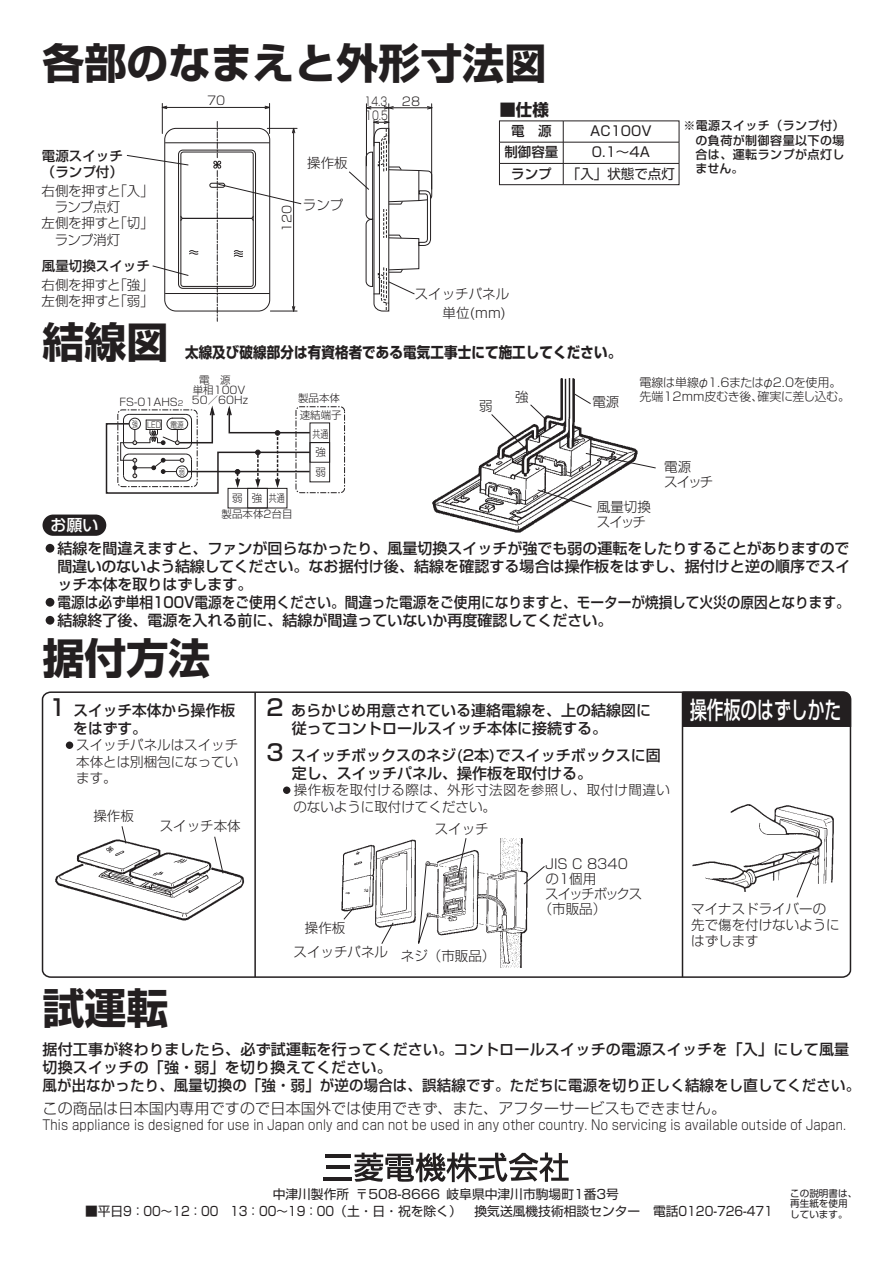
<style>
.page{position:relative;width:893px;height:1263px;background:#fff}
.page>*{position:absolute;margin:0;border:0;box-sizing:border-box;transform-origin:0 0}
.t1{font:700 42px "Shin Go Pro";color:#231f20}
.t2{font:500 24px "Shin Go Pro";color:#fff;scale:.7 1}
.t3{font:700 16.5px "Shin Go Pro";color:#231f20}
.t4{font:500 15.9px "Shin Go Pro";color:#fff}
.t5{font:500 15px/18px "Shin Go Pro";color:#231f20}
.t6{font:300 15px "Shin Go Pro";letter-spacing:.015em;color:#231f20}
.t7{font:700 15px "Shin Go Pro";letter-spacing:.01em;color:#231f20;scale:.9 1}
.t8{font:300 13.5px/16.2px "Shin Go Pro";color:#231f20}
.t9{font:300 13.5px "Shin Go Pro";color:#231f20;scale:.85 1}
.t10{font:300 13.5px/16.2px "Shin Go Pro";letter-spacing:-.03em;color:#231f20}
.t11{font:300 13.5px/16.2px "Shin Go Pro";letter-spacing:.03em;color:#231f20}
.t12{font:500 13.5px/21.3px "Shin Go Pro";color:#231f20;text-align:center}
.t13{font:13.5px/21.3px "Shin Go Pro";color:#231f20;text-align:center}
.t14{font:300 13.5px "Shin Go Pro";letter-spacing:-.125em;color:#231f20}
.t15{font:12.75px "Shin Go Pro";color:#231f20}
.t16{font:500 12px/14.4px "Shin Go Pro";letter-spacing:.04em;color:#231f20;text-align:justify}
.t17{font:300 12px/14.4px "Shin Go Pro";letter-spacing:-.03em;color:#231f20}
.t18{font:300 12px "Shin Go Pro";letter-spacing:-.01em;color:#231f20;scale:.75 1}
.t19{font:300 12px "Shin Go Pro";letter-spacing:-.01em;color:#231f20}
.t20{font:300 10.5px/10.1px "Shin Go Pro";color:#231f20}
.t21{font:300 10.5px "Shin Go Pro";color:#231f20;scale:.75 1}
.t22{font:9.6px/10.6px "Shin Go Pro";color:#231f20}
.t23{font:300 8.25px "Shin Go Pro";color:#231f20;scale:.69 1}
.s1{font-size:7.35px}
.s2{font-size:22.5px}
</style>
<div class="page">
<hr style="left:269px;top:103px;width:1px;height:30px;background:#231f20">
<hr style="left:162px;top:103px;width:1px;height:30px;background:#231f20">
<hr style="left:162px;top:107px;width:108px;height:1px;background:#231f20">
<hr style="left:388px;top:104px;width:1px;height:39px;background:#231f20">
<hr style="left:431px;top:104px;width:1px;height:85px;background:#231f20">
<hr style="left:366px;top:104px;width:1px;height:62px;background:#231f20">
<hr style="left:366px;top:108px;width:66px;height:1px;background:#231f20">
<svg style="left:367px;top:106px;width:4px;height:3px"></svg>
<svg style="left:427px;top:106px;width:5px;height:3px"></svg>
<svg style="left:384px;top:106px;width:10px;height:3px"></svg>
<svg style="left:41px;top:691px;width:811px;height:287px"></svg>
<img style="left:432px;top:378px;width:206px;height:155px">
<img style="left:340px;top:838px;width:190px;height:129px">
<svg style="left:491px;top:404px;width:55px;height:51px"></svg>
<svg style="left:574px;top:393px;width:18px;height:12px"></svg>
<svg style="left:585px;top:452px;width:71px;height:17px"></svg>
<svg style="left:537px;top:489px;width:55px;height:19px"></svg>
<svg style="left:121px;top:825px;width:6px;height:5px"></svg>
<svg style="left:796px;top:894px;width:19px;height:4px"></svg>
<svg style="left:417px;top:863px;width:12px;height:87px"></svg>
<svg style="left:523px;top:865px;width:23px;height:20px"></svg>
<svg style="left:457px;top:837px;width:10px;height:42px"></svg>
<img style="left:689px;top:793px;width:151px;height:101px">
<svg style="left:343px;top:907px;width:12px;height:13px"></svg>
<svg style="left:381px;top:922px;width:13px;height:23px"></svg>
<img style="left:51px;top:830px;width:201px;height:101px">
<div style="left:296px;top:406px;width:49px;height:87px;border:1px dashed #231f20;border-radius:4px"></div>
<div style="left:247px;top:488px;width:40px;height:20px;border:1px solid #231f20"></div>
<div style="left:228px;top:488px;width:40px;height:20px;border:1px solid #231f20"></div>
<svg style="left:105px;top:405px;width:225px;height:89px"></svg>
<div style="left:499px;top:121px;width:180px;height:64px;background:#fff;border:1px solid #231f20"></div>
<hr style="left:499px;top:142px;width:180px;height:1px;background:#231f20">
<hr style="left:499px;top:163px;width:180px;height:1px;background:#231f20">
<hr style="left:563px;top:121px;width:1px;height:64px;background:#231f20">
<svg style="left:126px;top:121px;width:176px;height:200px"></svg>
<svg style="left:349px;top:120px;width:83px;height:192px"></svg>
<div style="left:41px;top:539px;width:18px;height:18px;border:4px solid #fff;border-radius:50%"></div>
<div style="left:41px;top:593px;width:18px;height:18px;border:4px solid #fff;border-radius:50%"></div>
<div style="left:41px;top:611px;width:18px;height:18px;border:4px solid #fff;border-radius:50%"></div>
<div style="left:43px;top:514px;width:63px;height:22px;background:#231f20;border-radius:11px"></div>
<hr style="left:323px;top:1177px;width:29px;height:3px;background:#231f20">
<hr style="left:325px;top:1155px;width:25px;height:3px;background:#231f20">
<hr style="left:326px;top:1166px;width:23px;height:3px;background:#231f20">
<svg style="left:354px;top:1152px;width:215px;height:31px"></svg>
<h1 class="t1" style="left:43px;top:30px;width:506px">各部のなまえと外形寸法図</h1>
<p class="t3" style="left:499px;top:97px;width:51px">■仕様</p>
<p class="t12" style="left:504px;top:119px;width:55px">電　源制御容量ランプ</p>
<p class="t13" style="left:567px;top:119px;width:109px">AC100V<br>0.1～4A<br>「入」状態で点灯</p>
<p class="t16" style="left:695px;top:117px;width:151px;text-indent:-12px">※電源スイッチ（ランプ付）の負荷が制御容量以下の場合は、運転ランプが点灯しません。</p>
<p class="t8" style="left:303px;top:195px;width:42px">ランプ</p>
<p class="t19" style="left:207px;top:91px;width:20px">70</p>
<p class="t18" style="left:365px;top:91px;width:76px">14.3 28</p>
<p class="t18" style="left:365px;top:105px;width:32px">10.5</p>
<p class="t12" style="left:42px;top:146px;width:82px;line-height:16.2px;text-align:left">電源スイッチ（ランプ付）</p>
<p class="t10" style="left:42px;top:181px;width:114px">右側を押すと「入」　ランプ点灯<br>左側を押すと「切」　ランプ消灯</p>
<p class="t12" style="left:42px;top:254px;width:109px">風量切換スイッチ</p>
<p class="t10" style="left:42px;top:275px;width:114px">右側を押すと「強」左側を押すと「弱」</p>
<p class="t8" style="left:415px;top:284px;width:96px">スイッチパネル</p>
<p class="t8" style="left:307px;top:153px;width:42px">操作板</p>
<p class="t19" style="left:277px;top:232px;width:29px;rotate:-90deg">120</p>
<p class="t8" style="left:443px;top:303px;width:65px">単位(mm)</p>
<h1 class="t1" style="left:43px;top:309px;width:128px">結線図</h1>
<p class="t7" style="left:185px;top:341px;width:486px">太線及び破線部分は有資格者である電気工事士にて施工してください。</p>
<p class="t20" style="left:193px;top:373px;width:54px;text-indent:6px">電　源<br>単相100V</p>
<p class="t20" style="left:120px;top:396px;width:130px">FS-01AHS<span class="s1">2</span> 50／60Hz</p>
<p class="t23" style="left:132px;top:418px;width:76px">強 LED 電源</p>
<p class="t23" style="left:179px;top:465px;width:10px">弱</p>
<p class="t20" style="left:298px;top:392px;width:43px">製品本体</p>
<p class="t20" style="left:300px;top:408px;width:43px">速結端子</p>
<p class="t21" style="left:312px;top:425px;width:22px">共通</p>
<p class="t20" style="left:315px;top:446px;width:12px">強</p>
<p class="t20" style="left:315px;top:466px;width:12px">弱</p>
<p class="t8" style="left:479px;top:396px;width:15px">弱</p>
<p class="t8" style="left:515px;top:387px;width:15px">強</p>
<p class="t8" style="left:592px;top:392px;width:28px">電源</p>
<p class="t17" style="left:639px;top:374px;width:212px">電線は単線φ1.6またはφ2.0を使用。先端12mm皮むき後、確実に差し込む。</p>
<p class="t8" style="left:664px;top:458px;width:51px;line-height:14.9px">電源<br>スイッチ</p>
<p class="t4" style="left:50px;top:512px;width:49px">お願い</p>
<p class="t20" style="left:252px;top:492px;width:12px">強</p>
<p class="t21" style="left:269px;top:490px;width:22px">共通</p>
<p class="t20" style="left:222px;top:489px;width:72px;line-height:15.6px;text-indent:11px">弱<br>製品本体2台目</p>
<p class="t10" style="left:597px;top:498px;width:56px;line-height:14.9px">風量切換スイッチ</p>
<p class="t5" style="left:58px;top:537px;width:794px;text-align:justify;text-indent:-15px">●結線を間違えますと、ファンが回らなかったり、風量切換スイッチが強でも弱の運転をしたりすることがありますので間違いのないよう結線してください。なお据付け後、結線を確認する場合は操作板をはずし、据付けと逆の順序でスイッチ本体を取りはずします。</p>
<p class="t5" style="left:43px;top:591px;width:809px">●電源は必ず単相100V電源をご使用ください。間違った電源をご使用になりますと、モーターが焼損して火災の原因となります。</p>
<p class="t5" style="left:43px;top:609px;width:572px">●結線終了後、電源を入れる前に、結線が間違っていないか再度確認してください。</p>
<h1 class="t1" style="left:43px;top:625px;width:169px">据付方法</h1>
<p class="t5" style="left:292px;top:700px;width:361px;text-indent:-25px"><span class="s2">2</span> あらかじめ用意されている連絡電線を、上の結線図に従ってコントロールスイッチ本体に接続する。</p>
<p class="t5" style="left:292px;top:745px;width:370px;text-indent:-25px"><span class="s2">3</span> スイッチボックスのネジ(2本)でスイッチボックスに固定し、スイッチパネル、操作板を取付ける。</p>
<p class="t11" style="left:293px;top:780px;width:378px;text-indent:-13px">●操作板を取付ける際は、外形寸法図を参照し、取付け間違いのないように取付けてください。</p>
<p class="t5" style="left:73px;top:700px;width:163px;text-indent:-24px"><span class="s2">1</span> スイッチ本体から操作板をはずす。</p>
<p class="t8" style="left:76px;top:735px;width:163px;text-align:justify;text-indent:-14px">●スイッチパネルはスイッチ本体とは別梱包になっています。</p>
<p class="t8" style="left:93px;top:806px;width:42px">操作板</p>
<p class="t8" style="left:160px;top:816px;width:82px">スイッチ本体</p>
<p class="t8" style="left:435px;top:819px;width:55px">スイッチ</p>
<h1 class="t1" style="left:43px;top:975px;width:128px">試運転</h1>
<p class="t8" style="left:294px;top:914px;width:96px;line-height:24.5px;text-indent:11px">操作板<br>スイッチパネル</p>
<p class="t8" style="left:401px;top:946px;width:96px">ネジ（市販品）</p>
<p class="t8" style="left:546px;top:854px;width:84px">JIS C 8340</p>
<p class="t8" style="left:546px;top:869px;width:52px">の1個用</p>
<p class="t14" style="left:545px;top:883px;width:98px">スイッチボックス</p>
<p class="t8" style="left:539px;top:899px;width:69px">（市販品）</p>
<h2 class="t2" style="left:690px;top:690px;width:217px">操作板のはずしかた</h2>
<p class="t8" style="left:691px;top:899px;width:150px">マイナスドライバーの先で傷を付けないようにはずします</p>
<p class="t5" style="left:43px;top:1039px;width:819px">据付工事が終わりましたら、必ず試運転を行ってください。コントロールスイッチの電源スイッチを「入」にして風量切換スイッチの「強・弱」を切り換えてください。<br>風が出なかったり、風量切換の「強・弱」が逆の場合は、誤結線です。ただちに電源を切り正しく結線をし直してください。</p>
<p class="t6" style="left:43px;top:1095px;width:685px">この商品は日本国内専用ですので日本国外では使用できず、また、アフターサービスもできません。</p>
<p class="t9" style="left:43px;top:1113px;width:947px">This appliance is designed for use in Japan only and can not be used in any other country. No servicing is available outside of Japan.</p>
<p class="t15" style="left:273px;top:1183px;width:348px">中津川製作所〒508-8666 岐阜県中津川市駒場町1番3号</p>
<p class="t15" style="left:85px;top:1201px;width:689px">■平日9：00～12：00　13：00～19：00（土・日・祝を除く）　換気送風機技術相談センター　電話0120-726-471</p>
<p class="t22" style="left:790px;top:1186px;width:68px">この説明書は、再生紙を使用しています。</p>
</div>
